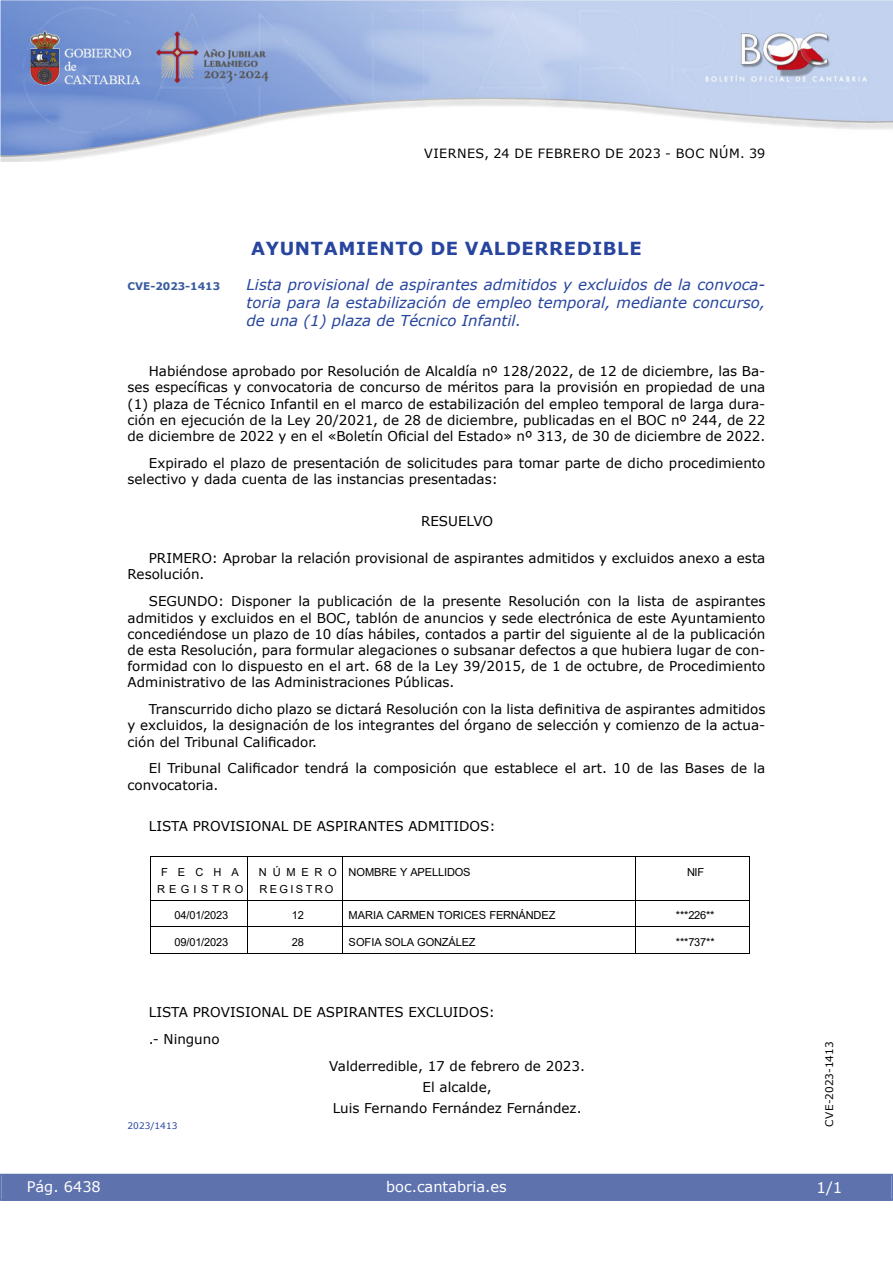
<style>
.page{position:relative;width:893px;height:1263px;background:#fff}
.page>*{position:absolute;margin:0;border:0;box-sizing:border-box;transform-origin:0 0}
.emisor_text2{font:700 18px "Verdana";letter-spacing:.035em;color:#27459e}
.Titulo_text{font:italic 15px/18px "Verdana";color:#27459e;text-align:justify}
.t1{font:15px "Verdana 2";color:#fff}
.t2{font:14.55px "Verdana 2";color:#fff}
.inicio_de_parrafo{font:13.5px/16.2px "Verdana";color:#000;text-align:justify}
.inicio_de_parrafo-2{font:13.5px/16.2px "Verdana 2";color:#000}
.center{font:13.5px "Verdana 2";color:#000}
.center-2{font:13.5px "Verdana";color:#000}
.t3{font:12.75px "Verdana 2";letter-spacing:.035em;color:#000}
.t4{font:11.1px/16.5px "Arial";letter-spacing:-.01em;color:#000;text-align:center}
.t5{font:11.1px/16.5px "Arial";letter-spacing:.21em;color:#000}
.t6{font:10.5px "Verdana 2";color:#000}
.Titulo_text-2{font:700 10.5px "Verdana";color:#385b9e}
.numero_exp{font:9px "Verdana 2";color:#27459e}
.s1{font-family:"Verdana 2"}
.s2{font-family:"Verdana"}
</style>
<div class="page">
<img style="left:0;top:0;width:893px;height:161px">
<div style="left:1px;top:1174px;width:890px;height:27px;background:#5e73ae"></div>
<hr style="left:150px;top:857px;width:97px;height:1px;background:#000">
<hr style="left:248px;top:857px;width:94px;height:1px;background:#000">
<hr style="left:343px;top:857px;width:292px;height:1px;background:#000">
<hr style="left:636px;top:857px;width:114px;height:1px;background:#000">
<hr style="left:150px;top:857px;width:1px;height:43px;background:#000">
<hr style="left:247px;top:857px;width:1px;height:43px;background:#000">
<hr style="left:342px;top:857px;width:1px;height:43px;background:#000">
<hr style="left:635px;top:857px;width:1px;height:43px;background:#000">
<hr style="left:750px;top:857px;width:1px;height:43px;background:#000">
<hr style="left:150px;top:900px;width:97px;height:1px;background:#000">
<hr style="left:248px;top:900px;width:94px;height:1px;background:#000">
<hr style="left:343px;top:900px;width:292px;height:1px;background:#000">
<hr style="left:636px;top:900px;width:114px;height:1px;background:#000">
<hr style="left:150px;top:926px;width:97px;height:1px;background:#000">
<hr style="left:248px;top:926px;width:94px;height:1px;background:#000">
<hr style="left:343px;top:926px;width:292px;height:1px;background:#000">
<hr style="left:636px;top:926px;width:114px;height:1px;background:#000">
<svg style="left:150px;top:901px;width:1px;height:52px"></svg>
<hr style="left:150px;top:953px;width:97px;height:1px;background:#000">
<svg style="left:247px;top:900px;width:1px;height:54px"></svg>
<hr style="left:248px;top:953px;width:94px;height:1px;background:#000">
<svg style="left:342px;top:900px;width:1px;height:54px"></svg>
<hr style="left:343px;top:953px;width:292px;height:1px;background:#000">
<svg style="left:635px;top:900px;width:1px;height:54px"></svg>
<hr style="left:636px;top:953px;width:114px;height:1px;background:#000">
<p class="t3" style="left:424px;top:144px;width:342px">VIERNES, 24 DE FEBRERO DE 2023 - BOC NÚM. 39</p>
<p class="emisor_text2" style="left:251px;top:236px;width:392px">AYUNTAMIENTO DE VALDERREDIBLE</p>
<p class="Titulo_text-2" style="left:128px;top:279px;width:94px">CVE-2023-1413</p>
<p class="Titulo_text" style="left:247px;top:275px;width:520px">Lista provisional de aspirantes admitidos y excluidos de la convoca&shy;toria para la estabilización de empleo temporal, mediante concurso, de una (1) plaza de Técnico Infantil.</p>
<p class="inicio_de_parrafo" style="left:128px;top:363px;width:639px;text-indent:21px"><span class="s1">Habiéndose aprobado por Resolución de Alcaldía nº 128/2022, de 12 de diciembre, las Ba&shy;</span>ses específicas y convocatoria de concurso de méritos para la provisión en propiedad de una <span class="s1">(1) plaza de Técnico Infantil en el marco de estabilización del empleo temporal de larga dura&shy;</span>ción en ejecución de la Ley 20/2021, de 28 de diciembre, publicadas en el BOC nº 244, de 22 de diciembre de 2022 y en el «Boletín Oficial del Estado» nº 313, de 30 de diciembre de 2022.</p>
<p class="inicio_de_parrafo-2" style="left:128px;top:455px;width:639px;text-indent:21px">Expirado el plazo de presentación de solicitudes para tomar parte de dicho procedimiento <span class="s2">selectivo y dada cuenta de las instancias presentadas:</span></p>
<p class="center-2" style="left:421px;top:512px;width:74px">RESUELVO</p>
<p class="inicio_de_parrafo" style="left:128px;top:550px;width:639px;text-indent:21px">PRIMERO: Aprobar la relación provisional de aspirantes admitidos y excluidos anexo a esta<br><span class="s1">Resolución.</span></p>
<p class="inicio_de_parrafo" style="left:128px;top:593px;width:639px;text-indent:21px">SEGUNDO: Disponer la publicación de la presente Resolución con la lista de aspirantes admitidos y excluidos en el BOC, tablón de anuncios y sede electrónica de este Ayuntamiento <span class="s1">concediéndose un plazo de 10 días hábiles, contados a partir del siguiente al de la publicación de esta Resolución, para formular alegaciones o subsanar defectos a que hubiera lugar de con&shy;</span>formidad con lo dispuesto en el art. 68 de la Ley 39/2015, de 1 de octubre, de Procedimiento Administrativo de las Administraciones Públicas.</p>
<p class="inicio_de_parrafo" style="left:128px;top:701px;width:639px;text-indent:21px">Transcurrido dicho plazo se dictará Resolución con la lista definitiva de aspirantes admitidos y excluidos, la designación de los integrantes del órgano de selección y comienzo de la actua&shy;ción del Tribunal Calificador.</p>
<p class="inicio_de_parrafo" style="left:128px;top:760px;width:639px;text-indent:21px">El Tribunal Calificador tendrá la composición que establece el art. 10 de las Bases de la convocatoria.</p>
<p class="inicio_de_parrafo" style="left:149px;top:818px;width:348px">LISTA PROVISIONAL DE ASPIRANTES ADMITIDOS:</p>
<p class="t4" style="left:157px;top:864px;width:88px">FECHA<br>R E G I S T R O</p>
<p class="t5" style="left:259px;top:864px;width:80px">N Ú M E R O<br>REGISTRO</p>
<p class="t4" style="left:349px;top:864px;width:123px">NOMBRE Y APELLIDOS</p>
<p class="t4" style="left:687px;top:864px;width:19px">NIF</p>
<p class="t4" style="left:175px;top:907px;width:55px">04/01/2023</p>
<p class="t4" style="left:292px;top:907px;width:13px">12</p>
<p class="t4" style="left:349px;top:907px;width:208px">MARIA CARMEN TORICES FERNÁNDEZ</p>
<p class="t4" style="left:676px;top:907px;width:40px">***226**</p>
<p class="t4" style="left:175px;top:934px;width:55px">09/01/2023</p>
<p class="t4" style="left:292px;top:934px;width:13px">28</p>
<p class="t4" style="left:349px;top:934px;width:129px">SOFIA SOLA GONZÁLEZ</p>
<p class="t4" style="left:676px;top:934px;width:40px">***737**</p>
<p class="inicio_de_parrafo" style="left:149px;top:1004px;width:348px">LISTA PROVISIONAL DE ASPIRANTES EXCLUIDOS:</p>
<p class="inicio_de_parrafo-2" style="left:149px;top:1031px;width:72px">.- Ninguno</p>
<p class="center" style="left:329px;top:1057px;width:257px">Valderredible, 17 de febrero de 2023.</p>
<p class="center" style="left:423px;top:1078px;width:71px">El alcalde,</p>
<p class="center" style="left:333px;top:1099px;width:250px">Luis Fernando Fernández Fernández.</p>
<p class="numero_exp" style="left:128px;top:1119px;width:51px">2023/1413</p>
<p class="t2" style="left:27px;top:1177px;width:76px">Pág. 6438</p>
<p class="t2" style="left:386px;top:1177px;width:122px">boc.cantabria.es</p>
<p class="t6" style="left:822px;top:1126px;width:87px;rotate:-90deg">CVE-2023-1413</p>
<p class="t1" style="left:816px;top:1177px;width:27px">1/1</p>
</div>
